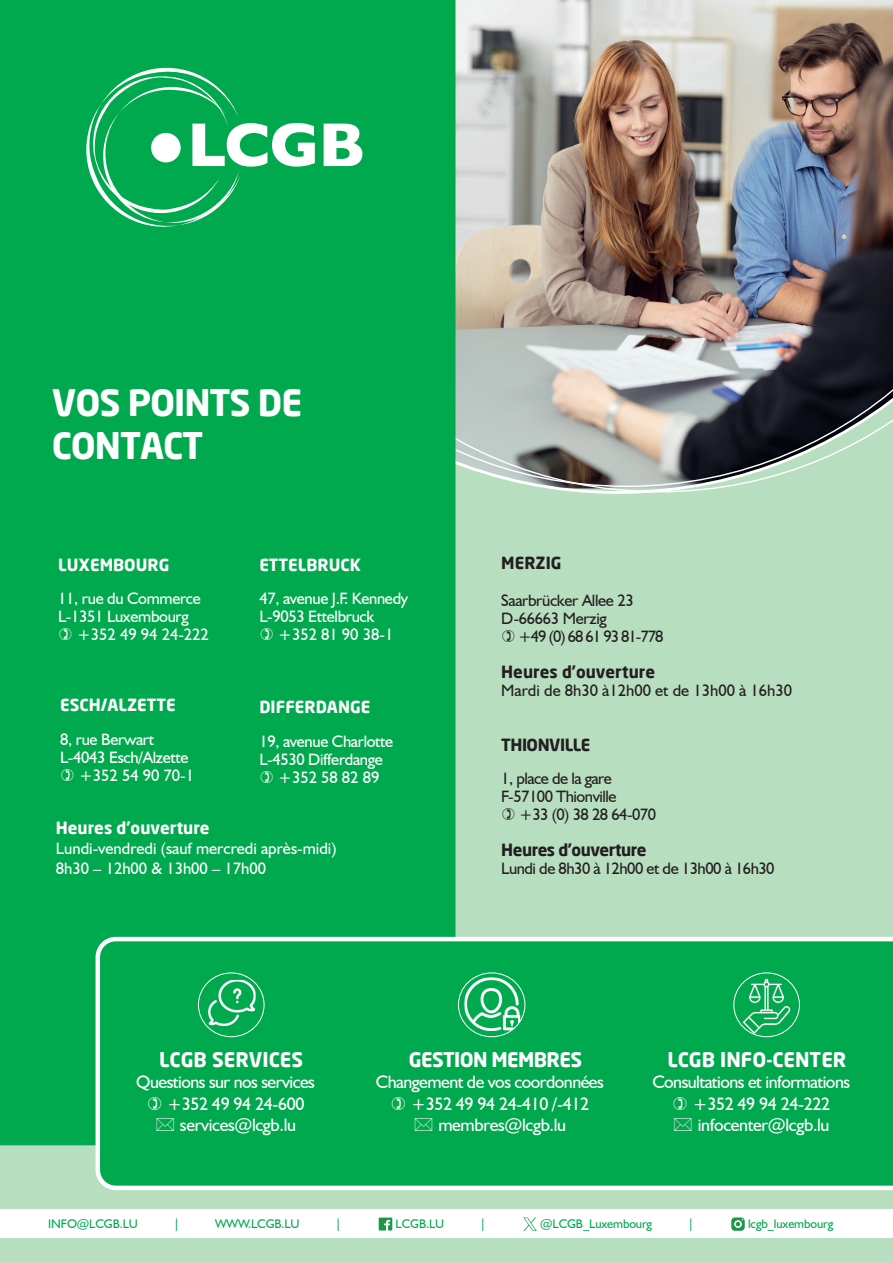
<style>
.page{position:relative;width:893px;height:1263px;background:#b8dec0}
.page>*{position:absolute;margin:0;border:0;box-sizing:border-box;transform-origin:0 0}
.t1{font:700 36px/43.2px "Neo Sans";letter-spacing:-.03em;color:#fff}
.t2{font:700 19.95px "Neo Sans";color:#fff}
.t3{font:700 19.95px "Neo Sans";letter-spacing:-.03em;color:#fff}
.t4{font:17.85px/21.5px "Humanist 521 BT";letter-spacing:-.03em;color:#fff}
.t5{font:16.5px/17.9px "Humanist 521 BT";letter-spacing:-.02em;color:#fff}
.t6{font:16.5px/17.9px "Humanist 521 BT";letter-spacing:-.03em;color:#231f20}
.t7{font:16.5px/19.8px "Humanist 521 BT";color:#fff}
.t8{font:700 16.5px "Neo Sans";color:#fff}
.t9{font:700 16.5px "Neo Sans";letter-spacing:-.03em;color:#231f20}
.t10{font:16.5px "Humanist 521 BT";color:#231f20}
.t11{font:16.5px "Humanist 521 BT";letter-spacing:-.06em;color:#231f20}
.t12{font:700 16.5px "Neo Sans";color:#231f20}
.t13{font:12.45px "Humanist 521 BT";letter-spacing:-.01em;color:#00a94e}
</style>
<div class="page">
<img style="left:455px;top:0;width:438px;height:487px">
<div style="left:0;top:0;width:455px;height:1145px;background:#00a94e"></div>
<svg style="left:83px;top:65px;width:232px;height:163px;background:#27b669"></svg>
<svg style="left:324px;top:124px;width:38px;height:42px;background:#c4ebd6"></svg>
<div style="left:0;top:1209px;width:893px;height:29px;background:#fff"></div>
<img style="left:378px;top:1217px;width:15px;height:14px">
<img style="left:523px;top:1217px;width:14px;height:14px">
<img style="left:731px;top:1217px;width:14px;height:14px">
<div style="left:96px;top:937px;width:797px;height:253px;background:#00a94e"></div>
<img style="left:208px;top:980px;width:48px;height:46px">
<div style="left:198px;top:972px;width:66px;height:65px;border:1px solid #fff;border-radius:50%"></div>
<img style="left:464px;top:977px;width:56px;height:54px">
<div style="left:458px;top:972px;width:67px;height:65px;border:1px solid #fff;border-radius:50%"></div>
<img style="left:734px;top:973px;width:65px;height:64px">
<div style="left:733px;top:972px;width:67px;height:65px;border:1px solid #fff;border-radius:50%"></div>
<svg style="left:60px;top:628px;width:12px;height:12px"></svg>
<svg style="left:62px;top:768px;width:12px;height:13px"></svg>
<svg style="left:261px;top:771px;width:12px;height:12px"></svg>
<svg style="left:261px;top:628px;width:12px;height:12px"></svg>
<svg style="left:148px;top:1097px;width:13px;height:13px"></svg>
<svg style="left:157px;top:1118px;width:17px;height:13px"></svg>
<svg style="left:392px;top:1097px;width:13px;height:13px"></svg>
<svg style="left:415px;top:1118px;width:17px;height:13px"></svg>
<svg style="left:674px;top:1097px;width:13px;height:13px"></svg>
<svg style="left:674px;top:1118px;width:18px;height:13px"></svg>
<h1 class="t1" style="left:52px;top:380px;width:252px">VOS POINTS DE<br>CONTACT</h1>
<p class="t8" style="left:58px;top:554px;width:113px">LUXEMBOURG</p>
<p class="t5" style="left:58px;top:589px;width:144px">11, rue du Commerce</p>
<p class="t5" style="left:58px;top:607px;width:132px">L-1351 Luxembourg</p>
<p class="t7" style="left:77px;top:624px;width:133px">+352 49 94 24-222</p>
<p class="t8" style="left:60px;top:694px;width:117px">ESCH/ALZETTE</p>
<p class="t5" style="left:60px;top:730px;width:95px">8, rue Berwart</p>
<p class="t5" style="left:60px;top:748px;width:130px">L-4043 Esch/Alzette</p>
<p class="t5" style="left:79px;top:766px;width:117px">+352 54 90 70-1</p>
<p class="t8" style="left:259px;top:554px;width:103px">ETTELBRUCK</p>
<p class="t5" style="left:259px;top:589px;width:150px">47, avenue J.F. Kennedy<br>L-9053 Ettelbruck</p>
<p class="t5" style="left:278px;top:625px;width:117px">+352 81 90 38-1</p>
<p class="t8" style="left:259px;top:697px;width:112px">DIFFERDANGE</p>
<p class="t5" style="left:259px;top:732px;width:135px">19, avenue Charlotte</p>
<p class="t5" style="left:259px;top:750px;width:125px">L-4530 Differdange</p>
<p class="t5" style="left:278px;top:768px;width:103px">+352 58 82 89</p>
<p class="t8" style="left:56px;top:817px;width:155px">Heures d’ouverture</p>
<p class="t7" style="left:56px;top:838px;width:282px">Lundi-vendredi (sauf mercredi après-midi)<br>8h30 – 12h00 &amp; 13h00 – 17h00</p>
<p class="t9" style="left:501px;top:552px;width:62px">MERZIG</p>
<p class="t6" style="left:501px;top:591px;width:134px">Saarbrücker Allee 23<br>D-66663 Merzig</p>
<p class="t11" style="left:518px;top:626px;width:147px">+49 (0) 68 61 93 81-778</p>
<p class="t12" style="left:501px;top:661px;width:155px">Heures d’ouverture</p>
<p class="t10" style="left:501px;top:680px;width:292px">Mardi de 8h30 à12h00 et de 13h00 à 16h30</p>
<p class="t9" style="left:501px;top:734px;width:91px">THIONVILLE</p>
<p class="t6" style="left:501px;top:769px;width:112px">1, place de la gare</p>
<p class="t6" style="left:501px;top:787px;width:117px">F-57100 Thionville</p>
<p class="t6" style="left:519px;top:805px;width:138px">+33 (0) 38 28 64-070</p>
<p class="t9" style="left:501px;top:839px;width:147px">Heures d’ouverture</p>
<p class="t6" style="left:501px;top:859px;width:275px">Lundi de 8h30 à 12h00 et de 13h00 à 16h30</p>
<p class="t2" style="left:159px;top:1047px;width:145px">LCGB SERVICES</p>
<p class="t4" style="left:136px;top:1071px;width:180px">Questions sur nos services</p>
<p class="t4" style="left:167px;top:1093px;width:139px">+352 49 94 24-600</p>
<p class="t4" style="left:180px;top:1114px;width:118px">services@lcgb.lu</p>
<p class="t3" style="left:409px;top:1047px;width:175px">GESTION MEMBRES</p>
<p class="t4" style="left:376px;top:1071px;width:230px">Changement de vos coordonnées</p>
<p class="t4" style="left:411px;top:1093px;width:180px">+352 49 94 24-410 /-412</p>
<p class="t4" style="left:438px;top:1114px;width:129px">membres@lcgb.lu</p>
<p class="t2" style="left:667px;top:1047px;width:181px">LCGB INFO-CENTER</p>
<p class="t4" style="left:693px;top:1071px;width:159px;text-indent:-40px">Consultations et informations +352 49 94 24-222 infocenter@lcgb.lu</p>
<p class="t13" style="left:48px;top:1216px;width:91px">INFO@LCGB.LU</p>
<p class="t13" style="left:173px;top:1216px;width:8px">|</p>
<p class="t13" style="left:215px;top:1216px;width:86px">WWW.LCGB.LU</p>
<p class="t13" style="left:335px;top:1216px;width:8px">|</p>
<p class="t13" style="left:396px;top:1216px;width:50px">LCGB.LU</p>
<p class="t13" style="left:480px;top:1216px;width:8px">|</p>
<p class="t13" style="left:540px;top:1216px;width:114px">@LCGB_Luxembourg</p>
<p class="t13" style="left:688px;top:1216px;width:8px">|</p>
<p class="t13" style="left:748px;top:1216px;width:87px">lcgb_luxembourg</p>
</div>
